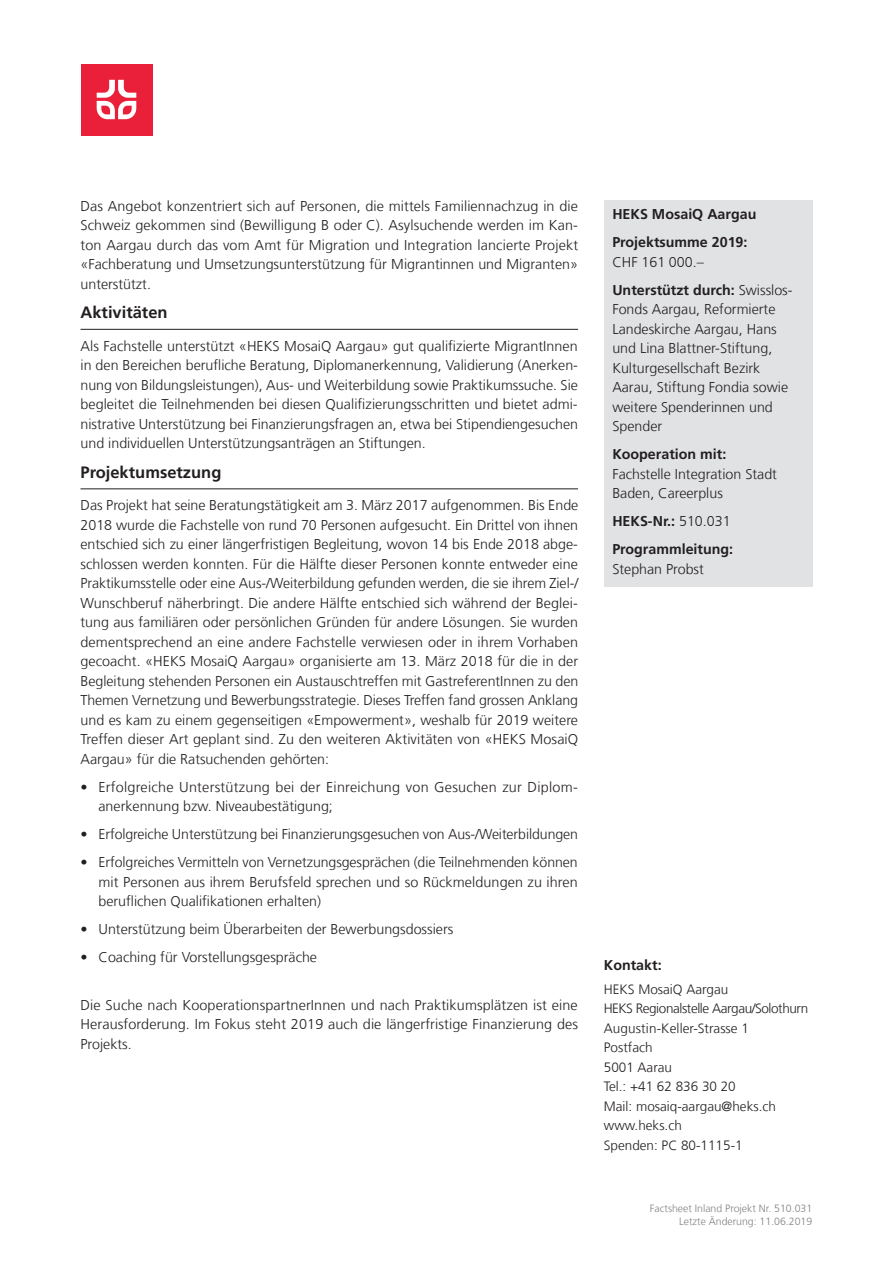
<style>
.page{position:relative;width:893px;height:1263px;background:#fff}
.page>*{position:absolute;margin:0;border:0;box-sizing:border-box;transform-origin:0 0}
.t1{font:700 16.5px "Frutiger LT Com";color:#231f20}
.t2{font:300 14.25px/19.5px "Frutiger LT Com";color:#231f20;text-align:justify}
.t3{font:700 14.25px/28px "Frutiger LT Com";color:#231f20}
.t4{font:300 13.5px/19.5px "Frutiger LT Com";color:#231f20}
.t5{font:300 10.5px/12.6px "Frutiger LT Com";color:#808285;text-align:right}
.s1{font-weight:700}
.s2{font-weight:300}
</style>
<div class="page">
<hr style="left:81px;top:329px;width:497px;height:1px;background:#231f20">
<hr style="left:81px;top:488px;width:497px;height:1px;background:#231f20">
<div style="left:604px;top:200px;width:208px;height:387px;background:#e1e2e4"></div>
<div style="left:81px;top:64px;width:71px;height:71px;background:#ea203a"></div>
<svg style="left:97px;top:80px;width:39px;height:39px"></svg>
<p class="t2" style="left:81px;top:196px;width:499px">Das Angebot konzentriert sich auf Personen, die mittels Familiennachzug in die Schweiz gekommen sind (Bewilligung B oder C). Asylsuchende werden im Kan&shy;ton Aargau durch das vom Amt für Migration und Integration lancierte Projekt «Fachberatung und Umsetzungsunterstützung für Migrantinnen und Migranten» unterstützt.</p>
<p class="t1" style="left:81px;top:303px;width:89px">Aktivitäten</p>
<p class="t2" style="left:81px;top:336px;width:499px">Als Fachstelle unterstützt «HEKS MosaiQ Aargau» gut qualifizierte MigrantInnen in den Bereichen berufliche Beratung, Diplomanerkennung, Validierung (Anerken&shy;nung von Bildungsleistungen), Aus- und Weiterbildung sowie Praktikumssuche. Sie begleitet die Teilnehmenden bei diesen Qualifizierungsschritten und bietet admi&shy;nistrative Unterstützung bei Finanzierungsfragen an, etwa bei Stipendiengesuchen und individuellen Unterstützungsanträgen an Stiftungen.</p>
<p class="t1" style="left:81px;top:462px;width:142px">Projektumsetzung</p>
<p class="t2" style="left:81px;top:495px;width:499px">Das Projekt hat seine Beratungstätigkeit am 3. März 2017 aufgenommen. Bis Ende 2018 wurde die Fachstelle von rund 70 Personen aufgesucht. Ein Drittel von ihnen entschied sich zu einer längerfristigen Begleitung, wovon 14 bis Ende 2018 abge&shy;schlossen werden konnten. Für die Hälfte dieser Personen konnte entweder eine Praktikumsstelle oder eine Aus-/Weiterbildung gefunden werden, die sie ihrem Ziel-/ Wunschberuf näherbringt. Die andere Hälfte entschied sich während der Beglei&shy;tung aus familiären oder persönlichen Gründen für andere Lösungen. Sie wurden dementsprechend an eine andere Fachstelle verwiesen oder in ihrem Vorhaben gecoacht. «HEKS MosaiQ Aargau» organisierte am 13. März 2018 für die in der Begleitung stehenden Personen ein Austauschtreffen mit GastreferentInnen zu den Themen Vernetzung und Bewerbungsstrategie. Dieses Treffen fand grossen Anklang und es kam zu einem gegenseitigen «Empowerment», weshalb für 2019 weitere Treffen dieser Art geplant sind. Zu den weiteren Aktivitäten von «HEKS MosaiQ Aargau» für die Ratsuchenden gehörten:</p>
<p class="t2" style="left:99px;top:777px;width:480px;text-indent:-18px">• Erfolgreiche Unterstützung bei der Einreichung von Gesuchen zur Diplom&shy;anerkennung bzw. Niveaubestätigung;</p>
<p class="t2" style="left:81px;top:824px;width:499px">• Erfolgreiche Unterstützung bei Finanzierungsgesuchen von Aus-/Weiterbildungen</p>
<p class="t2" style="left:99px;top:852px;width:481px;text-indent:-18px">• Erfolgreiches Vermitteln von Vernetzungsgesprächen (die Teilnehmenden können mit Personen aus ihrem Berufsfeld sprechen und so Rückmeldungen zu ihren beruflichen Qualifikationen erhalten)</p>
<p class="t2" style="left:81px;top:919px;width:374px">• Unterstützung beim Überarbeiten der Bewerbungsdossiers</p>
<p class="t2" style="left:81px;top:947px;width:238px">• Coaching für Vorstellungsgespräche</p>
<p class="t2" style="left:81px;top:995px;width:499px">Die Suche nach KooperationspartnerInnen und nach Praktikumsplätzen ist eine Herausforderung. Im Fokus steht 2019 auch die längerfristige Finanzierung des Projekts.</p>
<p class="t3" style="left:612px;top:200px;width:146px">HEKS MosaiQ Aargau<br>Projektsumme 2019:</p>
<p class="t2" style="left:612px;top:248px;width:182px;line-height:28px">CHF 161 000.–<br><span class="s1">Unterstützt durch:</span> Swisslos-</p>
<p class="t2" style="left:612px;top:299px;width:177px;text-align:left">Fonds Aargau, Reformierte<br>Landeskirche Aargau, Hans und Lina Blattner-Stiftung,<br>Kulturgesellschaft Bezirk<br>Aarau, Stiftung Fondia sowie weitere Spenderinnen und<br>Spender</p>
<p class="t3" style="left:612px;top:440px;width:116px">Kooperation mit:</p>
<p class="t2" style="left:612px;top:464px;width:166px">Fachstelle Integration Stadt<br>Baden, Careerplus</p>
<p class="t3" style="left:612px;top:507px;width:122px">HEKS-Nr.: <span class="s2">510.031<br></span>Programmleitung:</p>
<p class="t2" style="left:612px;top:559px;width:93px">Stephan Probst</p>
<p class="t3" style="left:604px;top:951px;width:59px">Kontakt:</p>
<p class="t4" style="left:604px;top:979px;width:206px">HEKS MosaiQ Aargau<br>HEKS Regionalstelle Aargau/Solothurn<br>Augustin-Keller-Strasse 1<br>Postfach<br>5001 Aarau<br>Tel.: +41 62 836 30 20<br>Mail: mosaiq-aargau@heks.ch www.heks.ch<br>Spenden: PC 80-1115-1</p>
<p class="t5" style="left:650px;top:1202px;width:164px">Factsheet Inland Projekt Nr. 510.031<br>Letzte Änderung: 11.06.2019</p>
</div>
